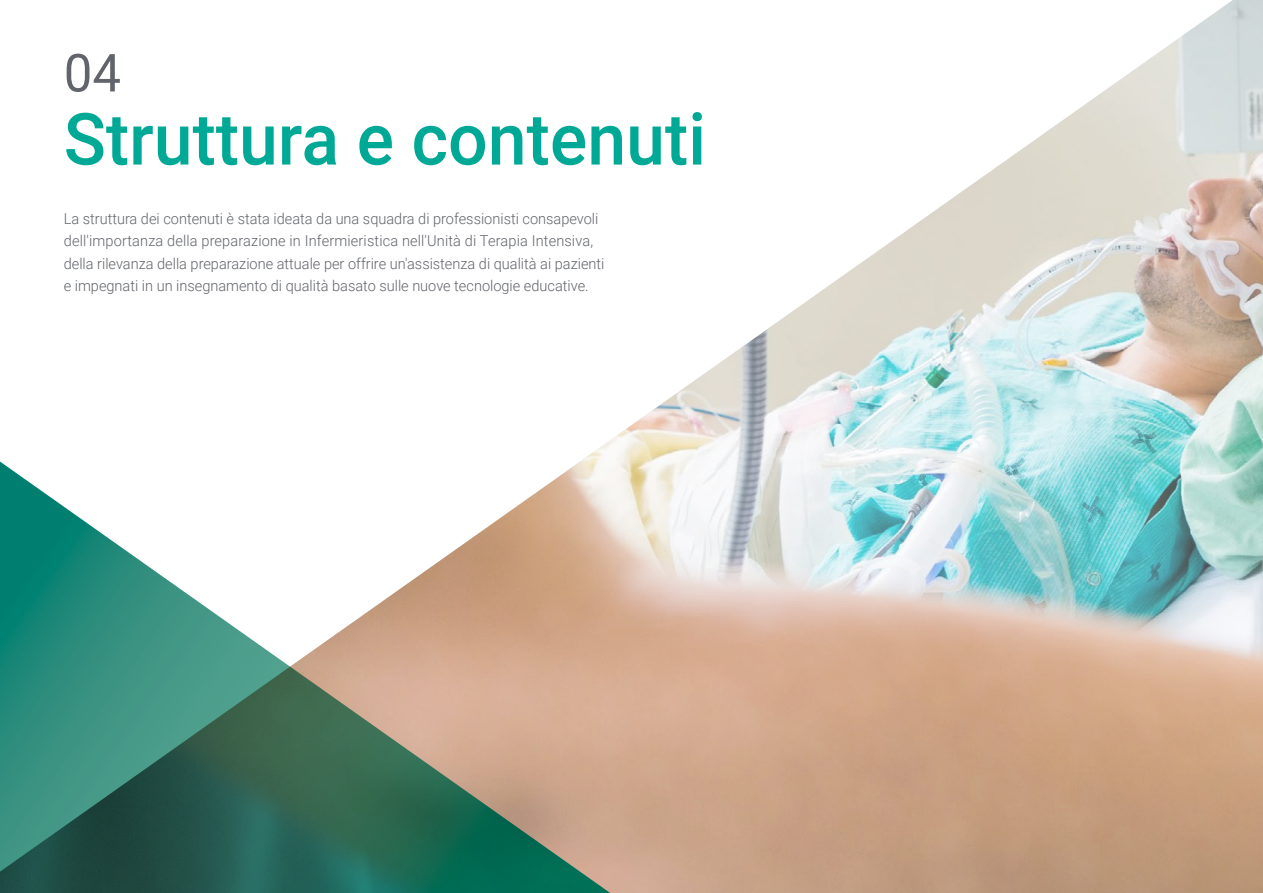
<style>
.page{position:relative;width:1263px;height:893px;background:#fff}
.page>*{position:absolute;margin:0;border:0;box-sizing:border-box;transform-origin:0 0}
.t1{font:500 72px "Roboto";color:#00a996}
.t2{font:52.5px "Roboto";color:#61646a}
.t3{font:300 15px/22.5px "Roboto";color:#61646a}
</style>
<div class="page">
<img style="left:602px;top:0;width:661px;height:893px">
<svg style="left:0;top:446px;width:640px;height:447px"></svg>
<h2 class="t2" style="left:64px;top:36px;width:59px">04</h2>
<h1 class="t1" style="left:64px;top:89px;width:644px">Struttura e contenuti</h1>
<p class="t3" style="left:64px;top:207px;width:542px">La struttura dei contenuti è stata ideata da una squadra di professionisti consapevoli dell'importanza della preparazione in Infermieristica nell'Unità di Terapia Intensiva, della rilevanza della preparazione attuale per offrire un'assistenza di qualità ai pazienti e impegnati in un insegnamento di qualità basato sulle nuove tecnologie educative.</p>
</div>
